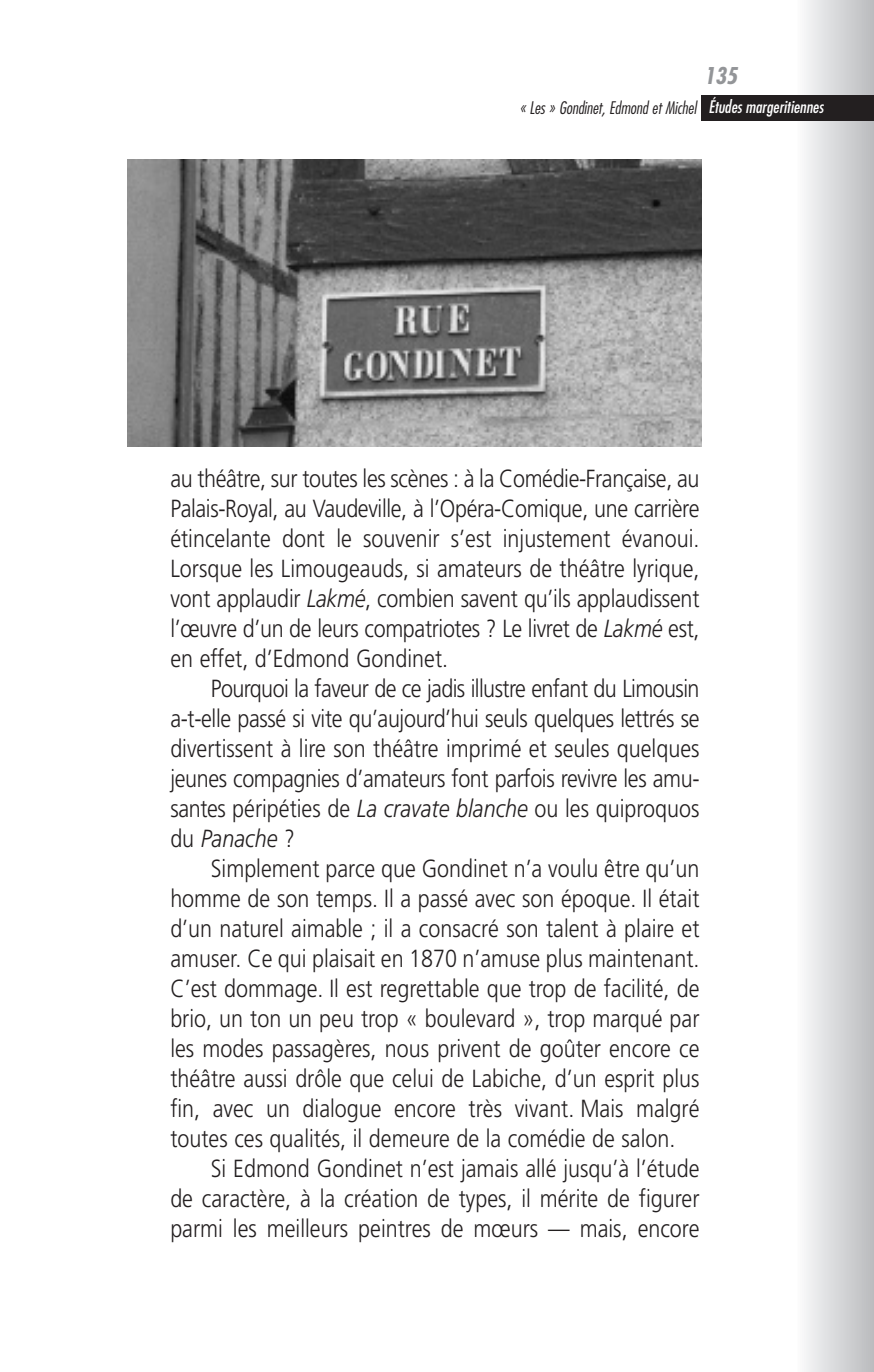
<style>
.page{position:relative;width:874px;height:1372px;background:#fff}
.page>*{position:absolute;margin:0;border:0;box-sizing:border-box;transform-origin:0 0}
.t1{font:300 24.75px/29.9px "Frutiger";color:#231f20;text-align:justify;scale:.87 1}
.t2{font:italic 700 condensed 22.5px "Futura";color:#939598}
.t3{font:italic 300 condensed 16.88px "Futura";color:#231f20}
.s1{font-weight:400;color:#fff}
.s2{font-style:italic}
</style>
<div class="page">
<div style="left:797px;top:0;width:77px;height:1371px;background:linear-gradient(to right,#fbfbfc,#b9bbbd)"></div>
<div style="left:702px;top:96px;width:172px;height:25px;background:#231f20"></div>
<img style="left:128px;top:159px;width:574px;height:287px">
<p class="t2" style="left:704px;top:66px;width:35px">135</p>
<p class="t3" style="left:519px;top:100px;width:305px">« Les » Gondinet, Edmond et Michel <span class="s1">Études margeritiennes</span></p>
<p class="t1" style="left:170px;top:465px;width:610px">au théâtre, sur toutes les scènes : à la Comédie-Française, au Palais-Royal, au Vaudeville, à l’Opéra-Comique, une carrière étincelante dont le souvenir s’est injustement évanoui.<br>Lorsque les Limougeauds, si amateurs de théâtre lyrique, vont applaudir <span class="s2">Lakmé</span>, combien savent qu’ils applaudissent l’œuvre d’un de leurs compatriotes ? Le livret de <span class="s2">Lakmé</span> est, en effet, d’Edmond Gondinet.</p>
<p class="t1" style="left:170px;top:675px;width:610px;text-indent:41px">Pourquoi la faveur de ce jadis illustre enfant du Limousin a-t-elle passé si vite qu’aujourd’hui seuls quelques lettrés se divertissent à lire son théâtre imprimé et seules quelques jeunes compagnies d’amateurs font parfois revivre les amu&shy;santes péripéties de <span class="s2">La cravate blanche</span> ou les quiproquos du <span class="s2">Panache</span> ?</p>
<p class="t1" style="left:211px;top:855px;width:563px">Simplement parce que Gondinet n’a voulu être qu’un</p>
<p class="t1" style="left:170px;top:885px;width:610px">homme de son temps. Il a passé avec son époque. Il était</p>
<p class="t1" style="left:170px;top:915px;width:610px">d’un naturel aimable ; il a consacré son talent à plaire et</p>
<p class="t1" style="left:170px;top:945px;width:610px">amuser. Ce qui plaisait en 1870 n’amuse plus maintenant.</p>
<p class="t1" style="left:170px;top:975px;width:610px">C’est dommage. Il est regrettable que trop de facilité, de</p>
<p class="t1" style="left:170px;top:1005px;width:610px">brio, un ton un peu trop « boulevard », trop marqué par</p>
<p class="t1" style="left:170px;top:1035px;width:610px">les modes passagères, nous privent de goûter encore ce</p>
<p class="t1" style="left:170px;top:1065px;width:610px">théâtre aussi drôle que celui de Labiche, d’un esprit plus</p>
<p class="t1" style="left:170px;top:1095px;width:610px">fin, avec un dialogue encore très vivant. Mais malgré</p>
<p class="t1" style="left:170px;top:1125px;width:582px">toutes ces qualités, il demeure de la comédie de salon.</p>
<p class="t1" style="left:211px;top:1155px;width:563px">Si Edmond Gondinet n’est jamais allé jusqu’à l’étude</p>
<p class="t1" style="left:170px;top:1185px;width:610px">de caractère, à la création de types, il mérite de figurer</p>
<p class="t1" style="left:170px;top:1215px;width:610px">parmi les meilleurs peintres de mœurs — mais, encore</p>
</div>
